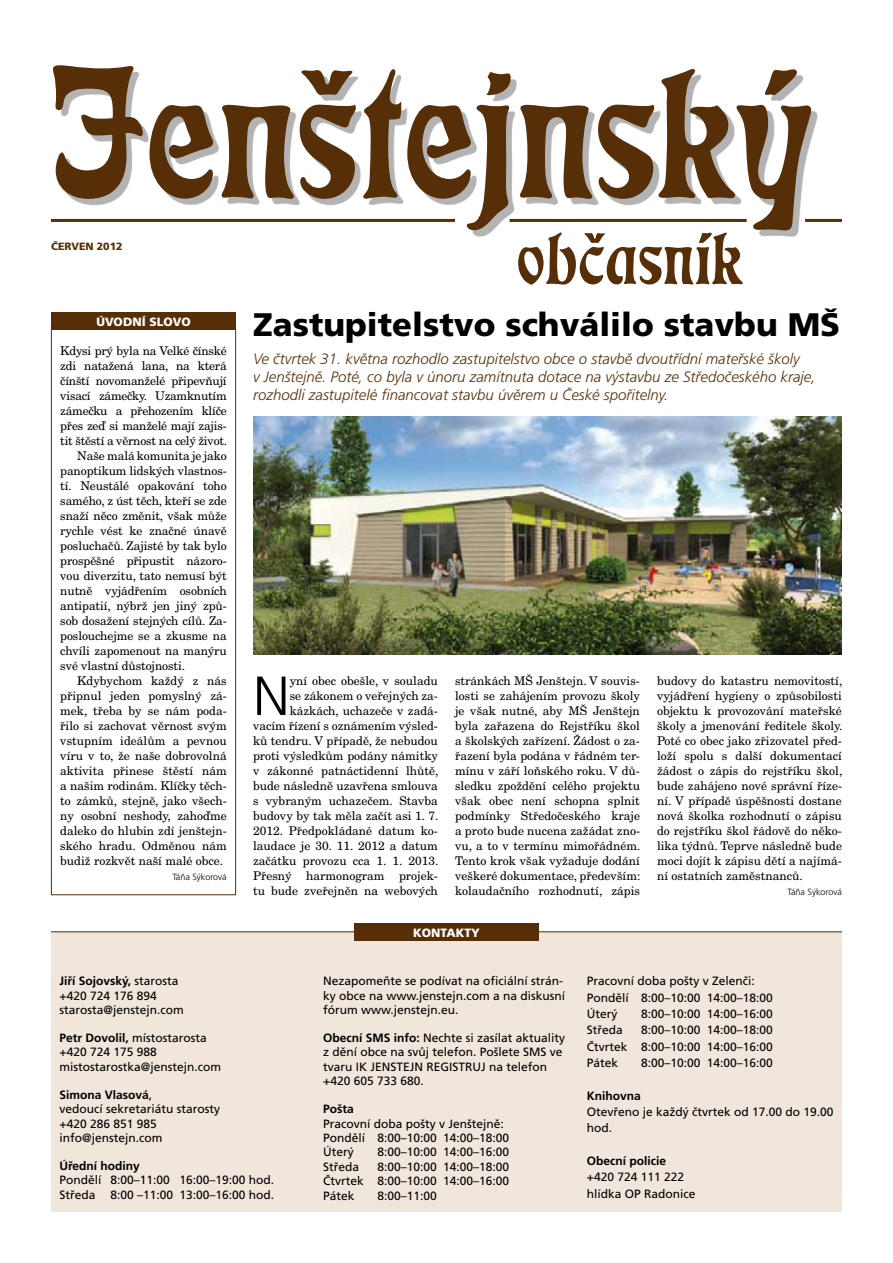
<style>
.page{position:relative;width:893px;height:1263px;background:#fff}
.page>*{position:absolute;margin:0;border:0;box-sizing:border-box;transform-origin:0 0}
.t1{font:195px "Eckmann DEE";color:#562f08}
.t2{font:78px "Eckmann DEE";color:#562f08}
.t3{font:300 55.05px "Frutiger CE";color:#000}
.t4{font:900 32.55px "Frutiger CE";color:#000}
.t5{font:italic 300 15px/18px "Frutiger CE";color:#562f08}
.t6{font:12px/15px "New Century Schlbk CE";color:#000;text-align:justify}
.t7{font:12px/14.4px "Frutiger CE";color:#000}
.t8{font:12px "New Century Schlbk CE";letter-spacing:-.02em;color:#000}
.t9{font:700 12px "Frutiger CE";color:#000}
.t10{font:900 12px "Frutiger CE";color:#fff}
.t11{font:900 10.5px "Frutiger CE";color:#562f08}
.t12{font:300 9px "Frutiger CE";color:#000}
.s1{font-weight:700}
</style>
<div class="page">
<div style="left:59px;top:71px;width:758px;height:165px;background:#000;opacity:.3"></div>
<hr style="left:51px;top:219px;width:404px;height:3px;background:#562f08">
<hr style="left:510px;top:219px;width:237px;height:3px;background:#562f08">
<hr style="left:805px;top:219px;width:37px;height:3px;background:#562f08">
<div style="left:51px;top:327px;width:185px;height:568px;border:1px solid #562f08"></div>
<div style="left:51px;top:313px;width:185px;height:17px;background:#562f08"></div>
<div style="left:51px;top:932px;width:791px;height:280px;background:#f0e6db"></div>
<hr style="left:51px;top:931px;width:791px;height:1px;background:#562f08">
<div style="left:354px;top:923px;width:185px;height:17px;background:#562f08"></div>
<img style="left:253px;top:417px;width:589px;height:237px">
<h1 class="t1" style="left:51px;top:29px;width:764px">Jenštejnský</h1>
<h2 class="t2" style="left:516px;top:217px;width:228px">občasník</h2>
<p class="t11" style="left:51px;top:241px;width:73px">červen 2012</p>
<p class="t10" style="left:96px;top:315px;width:96px">Úvodní slovo</p>
<p class="t8" style="left:60px;top:344px;width:168px">Kdysi prý byla na Velké čínské</p>
<p class="t8" style="left:60px;top:359px;width:168px">zdi natažená lana, na která</p>
<p class="t8" style="left:60px;top:374px;width:168px">čínští novomanželé připevňují</p>
<p class="t8" style="left:60px;top:389px;width:168px">visací zámečky. Uzamknutím</p>
<p class="t8" style="left:60px;top:404px;width:168px">zámečku a přehozením klíče</p>
<p class="t8" style="left:60px;top:419px;width:168px">přes zeď si manželé mají zajis-</p>
<p class="t8" style="left:60px;top:434px;width:168px">tit štěstí a věrnost na celý život.</p>
<p class="t6" style="left:77px;top:448px;width:151px">Naše malá komunita je jako</p>
<p class="t6" style="left:60px;top:463px;width:168px">panoptikum lidských vlastnos-</p>
<p class="t6" style="left:60px;top:478px;width:168px">tí. Neustálé opakování toho</p>
<p class="t6" style="left:60px;top:493px;width:168px">samého, z úst těch, kteří se zde</p>
<p class="t6" style="left:60px;top:508px;width:168px">snaží něco změnit, však může</p>
<p class="t6" style="left:60px;top:523px;width:168px">rychle vést ke značné únavě</p>
<p class="t6" style="left:60px;top:538px;width:168px">posluchačů. Zajisté by tak bylo</p>
<p class="t6" style="left:60px;top:553px;width:168px">prospěšné připustit názoro-</p>
<p class="t6" style="left:60px;top:568px;width:168px">vou diverzitu, tato nemusí být</p>
<p class="t6" style="left:60px;top:583px;width:168px">nutně vyjádřením osobních</p>
<p class="t6" style="left:60px;top:598px;width:168px">antipatií, nýbrž jen jiný způ-</p>
<p class="t6" style="left:60px;top:613px;width:168px">sob dosažení stejných cílů. Za-</p>
<p class="t6" style="left:60px;top:628px;width:168px">poslouchejme se a zkusme na</p>
<p class="t6" style="left:60px;top:643px;width:168px">chvíli zapomenout na manýru</p>
<p class="t6" style="left:60px;top:658px;width:126px">své vlastní důstojnosti.</p>
<p class="t6" style="left:77px;top:673px;width:151px">Kdybychom každý z nás</p>
<p class="t6" style="left:60px;top:688px;width:168px">připnul jeden pomyslný zá-</p>
<p class="t6" style="left:60px;top:703px;width:168px">mek, třeba by se nám poda-</p>
<p class="t6" style="left:60px;top:718px;width:168px">řilo si zachovat věrnost svým</p>
<p class="t6" style="left:60px;top:733px;width:168px">vstupním ideálům a pevnou</p>
<p class="t6" style="left:60px;top:748px;width:168px">víru v to, že naše dobrovolná</p>
<p class="t6" style="left:60px;top:763px;width:168px">aktivita přinese štěstí nám</p>
<p class="t6" style="left:60px;top:778px;width:168px">a našim rodinám. Klíčky těch-</p>
<p class="t6" style="left:60px;top:793px;width:168px">to zámků, stejně, jako všech-</p>
<p class="t6" style="left:60px;top:808px;width:168px">ny osobní neshody, zahoďme</p>
<p class="t6" style="left:60px;top:823px;width:168px">daleko do hlubin zdí jenštejn-</p>
<p class="t6" style="left:60px;top:838px;width:168px">ského hradu. Odměnou nám</p>
<p class="t6" style="left:60px;top:853px;width:164px">budiž rozkvět naší malé obce.</p>
<p class="t12" style="left:172px;top:872px;width:56px">Táňa Sýkorová</p>
<h3 class="t4" style="left:253px;top:307px;width:589px">Zastupitelstvo schválilo stavbu MŠ</h3>
<p class="t5" style="left:253px;top:350px;width:564px">Ve čtvrtek 31. května rozhodlo zastupitelstvo obce o stavbě dvoutřídní mateřské školy<br>v Jenštejně. Poté, co byla v únoru zamítnuta dotace na výstavbu ze Středočeského kraje, rozhodli zastupitelé financovat stavbu úvěrem u České spořitelny.</p>
<p class="t6" style="left:253px;top:673px;width:187px;text-align:right">yní obec obešle, v souladu<br>se zákonem o veřejných za&shy;kázkách, uchazeče v zadá-<br>vacím řízení s oznámením výsled&shy;ků tendru. V případě, že nebudou proti výsledkům podány námitky v zákonné patnáctidenní lhůtě, bude následně uzavřena smlouva s vybraným uchazečem. Stavba budovy by tak měla začít asi 1. 7.<br>2012. Předpokládané datum ko&shy;laudace je 30. 11. 2012 a datum začátku provozu cca 1. 1. 2013.<br>Přesný harmonogram projek&shy;tu bude zveřejněn na webových</p>
<p class="t6" style="left:455px;top:673px;width:187px">stránkách MŠ Jenštejn. V souvis&shy;losti se zahájením provozu školy je však nutné, aby MŠ Jenštejn byla zařazena do Rejstříku škol a školských zařízení. Žádost o za&shy;řazení byla podána v řádném ter&shy;mínu v září loňského roku. V dů&shy;sledku zpoždění celého projektu však obec není schopna splnit podmínky Středočeského kraje a proto bude nucena zažádat zno&shy;vu, a to v termínu mimořádném.<br>Tento krok však vyžaduje dodání veškeré dokumentace, především: kolaudačního rozhodnutí, zápis</p>
<p class="t6" style="left:657px;top:673px;width:187px">budovy do katastru nemovitostí, vyjádření hygieny o způsobilosti objektu k provozování mateřské školy a jmenování ředitele školy.<br>Poté co obec jako zřizovatel před&shy;loží spolu s další dokumentací žádost o zápis do rejstříku škol, bude zahájeno nové správní říze&shy;ní. V případě úspěšnosti dostane nová školka rozhodnutí o zápisu do rejstříku škol řádově do něko&shy;lika týdnů. Teprve následně bude moci dojít k zápisu dětí a najímá&shy;ní ostatních zaměstnanců.</p>
<h3 class="t3" style="left:253px;top:668px;width:38px">N</h3>
<p class="t12" style="left:788px;top:887px;width:56px">Táňa Sýkorová</p>
<p class="t10" style="left:413px;top:926px;width:68px">KON TAKTY</p>
<p class="t7" style="left:60px;top:974px;width:126px"><span class="s1">Jiří Sojovský,</span> starosta +420 724 176 894 starosta@jenstejn.com</p>
<p class="t7" style="left:60px;top:1031px;width:163px"><span class="s1">Petr Dovolil,</span> místostarosta +420 724 175 988 mistostarostka@jenstejn.com</p>
<p class="t7" style="left:60px;top:1087px;width:162px"><span class="s1">Simona Vlasová</span>,<br>vedoucí sekretariátu starosty +420 286 851 985 info@jenstejn.com</p>
<p class="t9" style="left:60px;top:1159px;width:82px">Úřední hodiny</p>
<p class="t7" style="left:60px;top:1173px;width:216px">Pondělí 8:00–11:00 16:00–19:00 hod.<br>Středa 8:00 –11:00 13:00–16:00 hod.</p>
<p class="t7" style="left:323px;top:974px;width:244px">Nezapomeňte se podívat na oficiální strán&shy;ky obce na www.jenstejn.com a na diskusní fórum www.jenstejn.eu.</p>
<p class="t7" style="left:323px;top:1031px;width:244px"><span class="s1">Obecní SMS info:</span> Nechte si zasílat aktuality z dění obce na svůj telefon. Pošlete SMS ve tvaru IK JENSTEJN REGISTRUJ na telefon +420 605 733 680.</p>
<p class="t9" style="left:323px;top:1103px;width:32px">Pošta</p>
<p class="t7" style="left:323px;top:1116px;width:188px">Pracovní doba pošty v Jenštejně:<br>Pondělí 8:00–10:00 14:00–18:00<br>Úterý</p>
<p class="t7" style="left:377px;top:1145px;width:133px">8:00–10:00 14:00–16:00</p>
<p class="t7" style="left:323px;top:1159px;width:38px">Středa</p>
<p class="t7" style="left:323px;top:1159px;width:188px;text-align:justify;text-indent:54px">8:00–10:00 14:00–18:00<br>Čtvrtek 8:00–10:00 14:00–16:00<br>Pátek</p>
<p class="t7" style="left:377px;top:1188px;width:61px">8:00–11:00</p>
<p class="t7" style="left:587px;top:973px;width:188px;line-height:16.4px">Pracovní doba pošty v Zelenči:<br>Pondělí 8:00–10:00 14:00–18:00<br>Úterý</p>
<p class="t7" style="left:641px;top:1007px;width:133px">8:00–10:00 14:00–16:00</p>
<p class="t7" style="left:587px;top:1023px;width:38px">Středa</p>
<p class="t7" style="left:587px;top:1022px;width:188px;line-height:16.4px;text-align:justify;text-indent:54px">8:00–10:00 14:00–18:00<br>Čtvrtek 8:00–10:00 14:00–16:00<br>Pátek</p>
<p class="t7" style="left:641px;top:1056px;width:133px">8:00–10:00 14:00–16:00</p>
<p class="t9" style="left:587px;top:1089px;width:56px">Knihovna</p>
<p class="t7" style="left:587px;top:1104px;width:248px;line-height:16.4px">Otevřeno je každý čtvrtek od 17.00 do 19.00 hod.</p>
<p class="t9" style="left:587px;top:1155px;width:81px">Obecní policie</p>
<p class="t7" style="left:587px;top:1169px;width:110px;line-height:16.4px">+420 724 111 222 hlídka OP Radonice</p>
</div>
